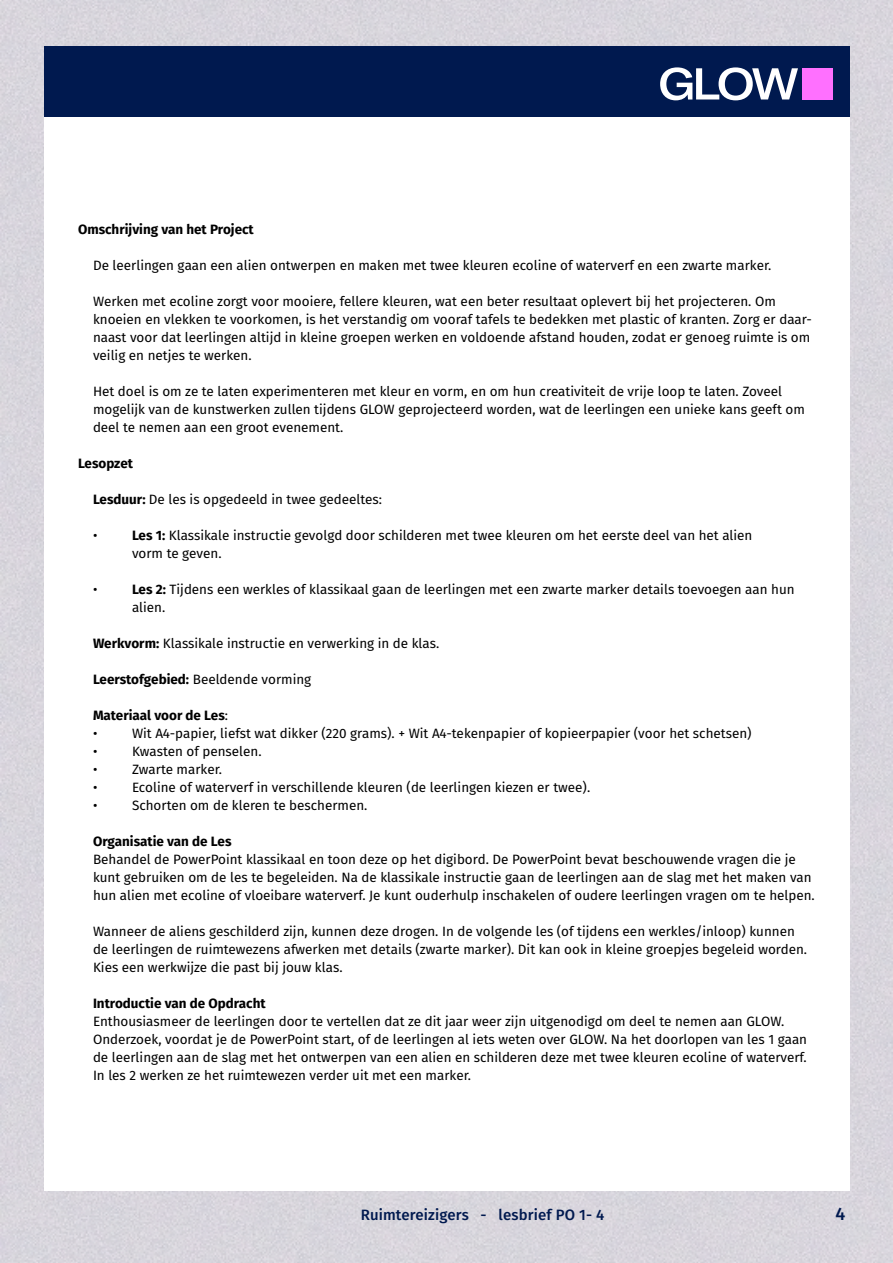
<style>
.page{position:relative;width:893px;height:1263px;background:#d8d5dc}
.page>*{position:absolute;margin:0;border:0;box-sizing:border-box;transform-origin:0 0}
.t1{font:500 18px "Fira Sans";color:#00194f}
.t2{font:500 15px "Fira Sans";letter-spacing:.01em;color:#00194f}
.t3{font:13.5px/18px "Fira Sans";color:#000}
.t4{font:700 13.5px/18px "Fira Sans";color:#000}
.s1{font-weight:700}
.s2{font-weight:400}
</style>
<div class="page">
<div style="left:44px;top:46px;width:805px;height:1145px;background:#fff"></div>
<div style="left:44px;top:46px;width:805px;height:71px;background:#00194f"></div>
<svg style="left:660px;top:67px;width:138px;height:33px"></svg>
<div style="left:802px;top:68px;width:30px;height:31px;background:#ff70ff"></div>
<p class="t4" style="left:78px;top:219px;width:177px">Omschrijving van het Project</p>
<p class="t3" style="left:93px;top:256px;width:680px">De leerlingen gaan een alien ontwerpen en maken met twee kleuren ecoline of waterverf en een zwarte marker.</p>
<p class="t3" style="left:93px;top:292px;width:720px">Werken met ecoline zorgt voor mooiere, fellere kleuren, wat een beter resultaat oplevert bij het projecteren. Om knoeien en vlekken te voorkomen, is het verstandig om vooraf tafels te bedekken met plastic of kranten. Zorg er daar&shy;naast voor dat leerlingen altijd in kleine groepen werken en voldoende afstand houden, zodat er genoeg ruimte is om veilig en netjes te werken.</p>
<p class="t3" style="left:93px;top:382px;width:713px">Het doel is om ze te laten experimenteren met kleur en vorm, en om hun creativiteit de vrije loop te laten. Zoveel mogelijk van de kunstwerken zullen tijdens GLOW geprojecteerd worden, wat de leerlingen een unieke kans geeft om deel te nemen aan een groot evenement.</p>
<p class="t4" style="left:78px;top:453px;width:57px">Lesopzet</p>
<p class="t3" style="left:93px;top:490px;width:290px"><span class="s1">Lesduur:</span> De les is opgedeeld in twee gedeeltes:</p>
<p class="t3" style="left:93px;top:526px;width:6px">•</p>
<p class="t3" style="left:132px;top:526px;width:622px"><span class="s1">Les 1:</span> Klassikale instructie gevolgd door schilderen met twee kleuren om het eerste deel van het alien vorm te geven.</p>
<p class="t3" style="left:93px;top:580px;width:6px">•</p>
<p class="t3" style="left:132px;top:580px;width:664px"><span class="s1">Les 2:</span> Tijdens een werkles of klassikaal gaan de leerlingen met een zwarte marker details toevoegen aan hun alien.</p>
<p class="t3" style="left:93px;top:634px;width:348px"><span class="s1">Werkvorm:</span> Klassikale instructie en verwerking in de klas.</p>
<p class="t3" style="left:93px;top:670px;width:220px"><span class="s1">Leerstofgebied:</span> Beeldende vorming</p>
<p class="t4" style="left:93px;top:705px;width:137px">Materiaal voor de Les<span class="s2">: •</span></p>
<p class="t3" style="left:132px;top:724px;width:621px">Wit A4-papier, liefst wat dikker (220 grams). + Wit A4-tekenpapier of kopieerpapier (voor het schetsen)</p>
<p class="t3" style="left:93px;top:742px;width:6px">•</p>
<p class="t3" style="left:132px;top:742px;width:131px">Kwasten of penselen.</p>
<p class="t3" style="left:93px;top:760px;width:6px">•</p>
<p class="t3" style="left:132px;top:760px;width:92px">Zwarte marker.</p>
<p class="t3" style="left:93px;top:778px;width:6px">•</p>
<p class="t3" style="left:132px;top:778px;width:460px">Ecoline of waterverf in verschillende kleuren (de leerlingen kiezen er twee).</p>
<p class="t3" style="left:93px;top:796px;width:6px">•</p>
<p class="t3" style="left:132px;top:796px;width:237px">Schorten om de kleren te beschermen.</p>
<p class="t4" style="left:93px;top:831px;width:140px">Organisatie van de Les</p>
<p class="t3" style="left:93px;top:850px;width:723px">Behandel de PowerPoint klassikaal en toon deze op het digibord. De PowerPoint bevat beschouwende vragen die je kunt gebruiken om de les te begeleiden. Na de klassikale instructie gaan de leerlingen aan de slag met het maken van hun alien met ecoline of vloeibare waterverf. Je kunt ouderhulp inschakelen of oudere leerlingen vragen om te helpen.</p>
<p class="t3" style="left:93px;top:922px;width:716px">Wanneer de aliens geschilderd zijn, kunnen deze drogen. In de volgende les (of tijdens een werkles/inloop) kunnen de leerlingen de ruimtewezens afwerken met details (zwarte marker). Dit kan ook in kleine groepjes begeleid worden.<br>Kies een werkwijze die past bij jouw klas.</p>
<p class="t4" style="left:93px;top:993px;width:174px">Introductie van de Opdracht</p>
<p class="t3" style="left:93px;top:1012px;width:716px">Enthousiasmeer de leerlingen door te vertellen dat ze dit jaar weer zijn uitgenodigd om deel te nemen aan GLOW.<br>Onderzoek, voordat je de PowerPoint start, of de leerlingen al iets weten over GLOW. Na het doorlopen van les 1 gaan de leerlingen aan de slag met het ontwerpen van een alien en schilderen deze met twee kleuren ecoline of waterverf.<br>In les 2 werken ze het ruimtewezen verder uit met een marker.</p>
<p class="t2" style="left:361px;top:1202px;width:245px">Ruimtereizigers - lesbrief PO 1- 4</p>
<h1 class="t1" style="left:835px;top:1199px;width:11px">4</h1>
</div>
